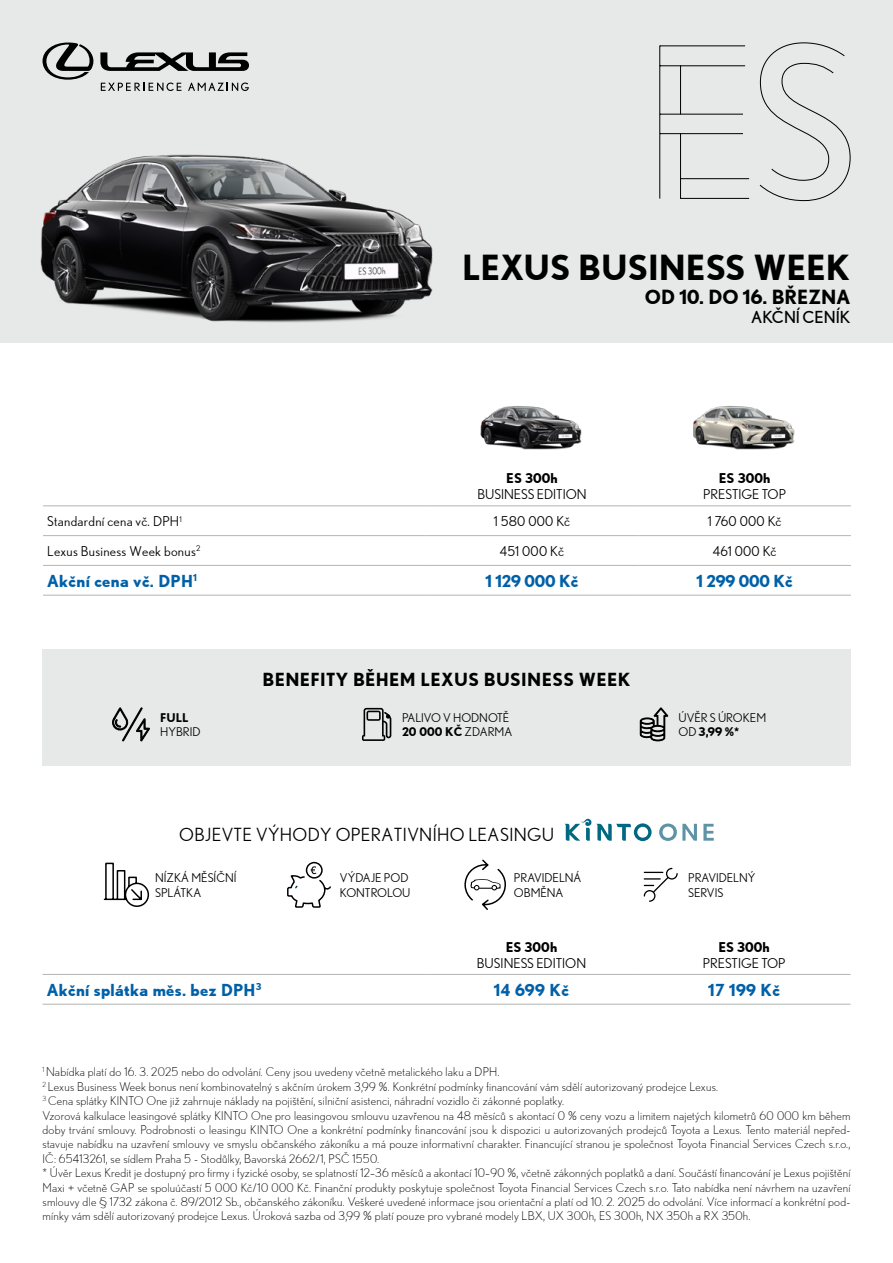
<style>
.page{position:relative;width:893px;height:1263px;background:#fff}
.page>*{position:absolute;margin:0;border:0;box-sizing:border-box;transform-origin:0 0}
.t1{font:700 34.5px "Nobel WGL";color:#000}
.t2{font:700 19.5px "Nobel WGL";color:#000}
.t3{font:18px "Nobel WGL";letter-spacing:.02em;color:#000}
.t4{font:700 18px "Nobel WGL";letter-spacing:.02em;color:#000}
.t5{font:700 16.5px "Nobel WGL";letter-spacing:.02em;color:#0060a7}
.t6{font:16.5px "Nobel WGL";color:#000}
.t7{font:13.5px "Nobel WGL";color:#000}
.t8{font:13.5px "Nobel WGL";letter-spacing:.02em;color:#000}
.t9{font:700 13.5px "Nobel WGL";color:#000}
.t10{font:300 12px/14.4px "Nobel WGL";letter-spacing:.02em;color:#000}
.t11{font:12px/14.5px "Nobel WGL";color:#000}
.t12{font:700 12px "Nobel WGL";color:#000}
.s1{font-weight:700}
</style>
<div class="page">
<hr style="left:43px;top:506px;width:383px;height:1px;background:#b3b4b5">
<hr style="left:426px;top:506px;width:212px;height:1px;background:#b3b4b5">
<hr style="left:638px;top:506px;width:213px;height:1px;background:#b3b4b5">
<hr style="left:43px;top:535px;width:383px;height:1px;background:#b3b4b5">
<hr style="left:426px;top:535px;width:212px;height:1px;background:#b3b4b5">
<hr style="left:638px;top:535px;width:213px;height:1px;background:#b3b4b5">
<hr style="left:43px;top:565px;width:383px;height:1px;background:#b3b4b5">
<hr style="left:426px;top:565px;width:212px;height:1px;background:#b3b4b5">
<hr style="left:638px;top:565px;width:213px;height:1px;background:#b3b4b5">
<hr style="left:43px;top:595px;width:383px;height:1px;background:#b3b4b5">
<hr style="left:426px;top:595px;width:212px;height:1px;background:#b3b4b5">
<hr style="left:638px;top:595px;width:213px;height:1px;background:#b3b4b5">
<img style="left:481px;top:406px;width:101px;height:44px">
<img style="left:693px;top:406px;width:102px;height:44px">
<div style="left:0;top:0;width:893px;height:342px;background:#e7e8e8"></div>
<svg style="left:43px;top:43px;width:50px;height:37px"></svg>
<svg style="left:100px;top:52px;width:149px;height:19px"></svg>
<svg style="left:101px;top:83px;width:80px;height:8px"></svg>
<svg style="left:188px;top:83px;width:61px;height:8px"></svg>
<img style="left:40px;top:154px;width:393px;height:169px">
<svg style="left:659px;top:42px;width:192px;height:159px"></svg>
<svg style="left:564px;top:819px;width:88px;height:22px"></svg>
<svg style="left:659px;top:823px;width:38px;height:18px"></svg>
<svg style="left:703px;top:824px;width:11px;height:17px"></svg>
<svg style="left:464px;top:859px;width:42px;height:51px"></svg>
<svg style="left:103px;top:862px;width:47px;height:45px"></svg>
<div style="left:306px;top:862px;width:17px;height:17px;border:2px solid #000;border-radius:50%"></div>
<svg style="left:287px;top:866px;width:44px;height:42px"></svg>
<svg style="left:644px;top:868px;width:34px;height:34px"></svg>
<div style="left:42px;top:649px;width:808px;height:116px;background:#e7e8e8"></div>
<svg style="left:112px;top:707px;width:38px;height:34px"></svg>
<svg style="left:362px;top:708px;width:29px;height:33px"></svg>
<svg style="left:640px;top:708px;width:28px;height:33px"></svg>
<hr style="left:43px;top:974px;width:382px;height:1px;background:#b3b4b5">
<hr style="left:425px;top:974px;width:213px;height:1px;background:#b3b4b5">
<hr style="left:638px;top:974px;width:212px;height:1px;background:#b3b4b5">
<hr style="left:43px;top:1004px;width:382px;height:1px;background:#b3b4b5">
<hr style="left:425px;top:1004px;width:213px;height:1px;background:#b3b4b5">
<hr style="left:638px;top:1004px;width:212px;height:1px;background:#b3b4b5">
<h1 class="t1" style="left:462px;top:241px;width:390px">LEXUS BUSINESS WEEK</h1>
<h2 class="t2" style="left:645px;top:282px;width:207px">OD 10. DO 16. BŘEZNA</h2>
<h3 class="t6" style="left:751px;top:307px;width:101px">AKČNÍ CENÍK</h3>
<p class="t9" style="left:506px;top:468px;width:53px">ES 300h</p>
<p class="t7" style="left:477px;top:485px;width:111px">BUSINESS EDITION</p>
<p class="t9" style="left:719px;top:468px;width:53px">ES 300h</p>
<p class="t7" style="left:703px;top:485px;width:84px">PRESTIGE TOP</p>
<p class="t8" style="left:47px;top:512px;width:136px">Standardní cena vč. DPH<sup>1</sup></p>
<p class="t7" style="left:494px;top:512px;width:78px">1 580 000 Kč</p>
<p class="t7" style="left:708px;top:512px;width:75px">1 760 000 Kč</p>
<p class="t8" style="left:47px;top:542px;width:155px">Lexus Business Week bonus<sup>2</sup></p>
<p class="t7" style="left:500px;top:542px;width:66px">451 000 Kč</p>
<p class="t7" style="left:713px;top:542px;width:65px">461 000 Kč</p>
<h3 class="t5" style="left:47px;top:568px;width:151px">Akční cena vč. DPH<sup>1</sup></h3>
<h3 class="t5" style="left:485px;top:568px;width:94px">1 129 000 Kč</h3>
<h3 class="t5" style="left:696px;top:568px;width:98px">1 299 000 Kč</h3>
<p class="t12" style="left:160px;top:708px;width:30px">FULL</p>
<p class="t11" style="left:160px;top:724px;width:42px">HYBRID</p>
<h3 class="t4" style="left:262px;top:666px;width:370px">BENEFITY BĚHEM LEXUS BUSINESS WEEK</h3>
<p class="t11" style="left:402px;top:710px;width:112px">PALIVO V HODNOTĚ<br><span class="s1">20 000 KČ</span> ZDARMA</p>
<p class="t11" style="left:678px;top:710px;width:89px">ÚVĚR S ÚROKEM<br>OD <span class="s1">3,99 %*</span></p>
<h3 class="t3" style="left:179px;top:821px;width:377px">OBJEVTE VÝHODY OPERATIVNÍHO LEASINGU</h3>
<p class="t11" style="left:514px;top:870px;width:69px">PRAVIDELNÁ<br>OBMĚNA</p>
<p class="t11" style="left:155px;top:870px;width:83px">NÍZKÁ MĚSÍČNÍ<br>SPLÁTKA</p>
<p class="t11" style="left:688px;top:870px;width:69px">PRAVIDELNÝ<br>SERVIS</p>
<p class="t11" style="left:340px;top:870px;width:72px">VÝDAJE POD<br>KONTROLOU</p>
<p class="t9" style="left:506px;top:936px;width:53px">ES 300h</p>
<p class="t7" style="left:477px;top:954px;width:111px">BUSINESS EDITION</p>
<p class="t9" style="left:718px;top:936px;width:53px">ES 300h</p>
<p class="t7" style="left:703px;top:954px;width:84px">PRESTIGE TOP</p>
<h3 class="t5" style="left:47px;top:977px;width:216px">Akční splátka měs. bez DPH<sup>3</sup></h3>
<h3 class="t5" style="left:494px;top:977px;width:77px">14 699 Kč</h3>
<h3 class="t5" style="left:708px;top:977px;width:74px">17 199 Kč</h3>
<p class="t10" style="left:43px;top:1064px;width:809px"><sup>1</sup> Nabídka platí do 16. 3. 2025 nebo do odvolání. Ceny jsou uvedeny včetně metalického laku a DPH.<br><sup>2</sup> Lexus Business Week bonus není kombinovatelný s akčním úrokem 3,99 %. Konkrétní podmínky financování vám sdělí autorizovaný prodejce Lexus.<br><sup>3</sup> Cena splátky KINTO One již zahrnuje náklady na pojištění, silniční asistenci, náhradní vozidlo či zákonné poplatky.<br>Vzorová kalkulace leasingové splátky KINTO One pro leasingovou smlouvu uzavřenou na 48 měsíců s akontací 0 % ceny vozu a limitem najetých kilometrů 60 000 km během doby trvání smlouvy. Podrobnosti o leasingu KINTO One a konkrétní podmínky financování jsou k dispozici u autorizovaných prodejců Toyota a Lexus. Tento materiál nepřed&shy;stavuje nabídku na uzavření smlouvy ve smyslu občanského zákoníku a má pouze informativní charakter. Financující stranou je společnost Toyota Financial Services Czech s.r.o., IČ: 65413261, se sídlem Praha 5 - Stodůlky, Bavorská 2662/1, PSČ 1550.<br>* Úvěr Lexus Kredit je dostupný pro firmy i fyzické osoby, se splatností 12–36 měsíců a akontací 10–90 %, včetně zákonných poplatků a daní. Součástí financování je Lexus pojištění Maxi + včetně GAP se spoluúčastí 5 000 Kč/10 000 Kč. Finanční produkty poskytuje společnost Toyota Financial Services Czech s.r.o. Tato nabídka není návrhem na uzavření smlouvy dle § 1732 zákona č. 89/2012 Sb., občanského zákoníku. Veškeré uvedené informace jsou orientační a platí od 10. 2. 2025 do odvolání. Více informací a konkrétní pod&shy;mínky vám sdělí autorizovaný prodejce Lexus. Úroková sazba od 3,99 % platí pouze pro vybrané modely LBX, UX 300h, ES 300h, NX 350h a RX 350h.</p>
</div>
